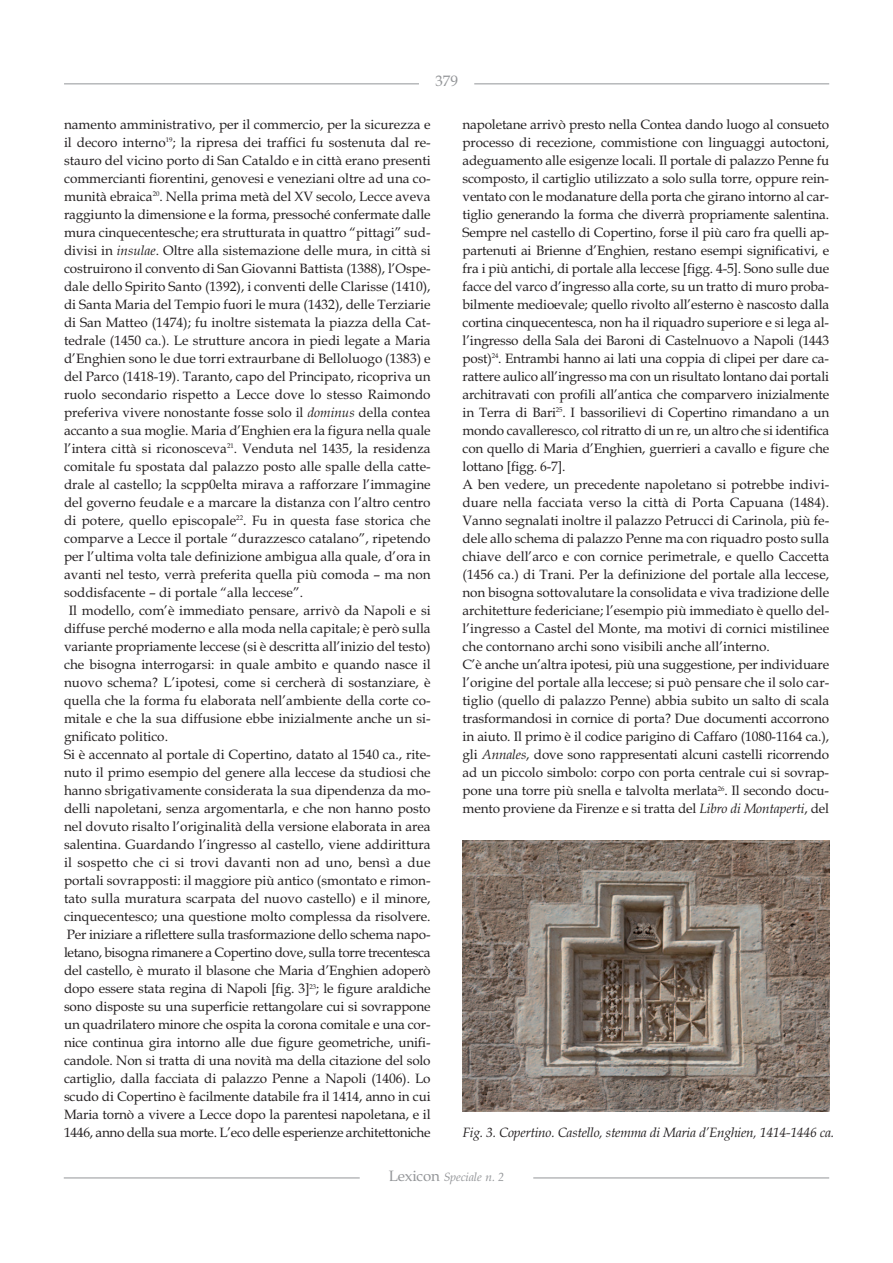
<style>
.page{position:relative;width:893px;height:1263px;background:#fff}
.page>*{position:absolute;margin:0;border:0;box-sizing:border-box;transform-origin:0 0}
.t1{font:15px "Book Antiqua";color:#939598}
.t2{font:13.5px/18px "Book Antiqua";letter-spacing:-.005em;color:#231f20}
.t3{font:13.5px "Book Antiqua";letter-spacing:-.025em;color:#231f20}
.t4{font:italic 13.5px "Book Antiqua";letter-spacing:-.015em;color:#231f20}
.t5{font:italic 12px "Book Antiqua";letter-spacing:-.01em;color:#939598}
.s1{font-style:italic}
.s2{font-style:normal;font-size:15px}
</style>
<div class="page">
<hr style="left:64px;top:83px;width:355px;height:1px;background:#939598">
<hr style="left:474px;top:83px;width:355px;height:1px;background:#939598">
<hr style="left:64px;top:1177px;width:296px;height:1px;background:#939598">
<hr style="left:533px;top:1177px;width:296px;height:1px;background:#939598">
<img style="left:462px;top:840px;width:367px;height:272px">
<p class="t1" style="left:435px;top:72px;width:24px">379</p>
<p class="t2" style="left:64px;top:115px;width:368px">namento amministrativo, per il commercio, per la sicurezza e</p>
<p class="t2" style="left:64px;top:133px;width:368px">il decoro interno<sup>19</sup>; la ripresa dei traffici fu sostenuta dal re-</p>
<p class="t2" style="left:64px;top:151px;width:368px">stauro del vicino porto di San Cataldo e in città erano presenti</p>
<p class="t2" style="left:64px;top:169px;width:368px">commercianti fiorentini, genovesi e veneziani oltre ad una co-</p>
<p class="t2" style="left:64px;top:187px;width:368px">munità ebraica<sup>20</sup>. Nella prima metà del XV secolo, Lecce aveva</p>
<p class="t2" style="left:64px;top:205px;width:368px">raggiunto la dimensione e la forma, pressoché confermate dalle</p>
<p class="t2" style="left:64px;top:223px;width:368px">mura cinquecentesche; era strutturata in quattro “pittagi” sud-</p>
<p class="t2" style="left:64px;top:241px;width:368px">divisi in <span class="s1">insulae</span>. Oltre alla sistemazione delle mura, in città si</p>
<p class="t2" style="left:64px;top:259px;width:368px">costruirono il convento di San Giovanni Battista (1388), l’Ospe-</p>
<p class="t2" style="left:64px;top:277px;width:368px">dale dello Spirito Santo (1392), i conventi delle Clarisse (1410),</p>
<p class="t2" style="left:64px;top:295px;width:368px">di Santa Maria del Tempio fuori le mura (1432), delle Terziarie</p>
<p class="t2" style="left:64px;top:313px;width:368px">di San Matteo (1474); fu inoltre sistemata la piazza della Cat-</p>
<p class="t2" style="left:64px;top:331px;width:368px">tedrale (1450 ca.). Le strutture ancora in piedi legate a Maria</p>
<p class="t2" style="left:64px;top:349px;width:368px">d’Enghien sono le due torri extraurbane di Belloluogo (1383) e</p>
<p class="t2" style="left:64px;top:367px;width:368px">del Parco (1418-19). Taranto, capo del Principato, ricopriva un</p>
<p class="t2" style="left:64px;top:385px;width:368px">ruolo secondario rispetto a Lecce dove lo stesso Raimondo</p>
<p class="t2" style="left:64px;top:403px;width:368px">preferiva vivere nonostante fosse solo il <span class="s1">dominus</span> della contea</p>
<p class="t2" style="left:64px;top:421px;width:368px">accanto a sua moglie. Maria d’Enghien era la figura nella quale</p>
<p class="t2" style="left:64px;top:439px;width:368px">l’intera città si riconosceva<sup>21</sup>. Venduta nel 1435, la residenza</p>
<p class="t2" style="left:64px;top:457px;width:368px">comitale fu spostata dal palazzo posto alle spalle della catte-</p>
<p class="t2" style="left:64px;top:475px;width:368px">drale al castello; la scpp0elta mirava a rafforzare l’immagine</p>
<p class="t2" style="left:64px;top:493px;width:368px">del governo feudale e a marcare la distanza con l’altro centro</p>
<p class="t2" style="left:64px;top:511px;width:368px">di potere, quello episcopale<sup>22</sup>. Fu in questa fase storica che</p>
<p class="t2" style="left:64px;top:529px;width:368px">comparve a Lecce il portale “durazzesco catalano”, ripetendo</p>
<p class="t2" style="left:64px;top:547px;width:368px">per l’ultima volta tale definizione ambigua alla quale, d’ora in</p>
<p class="t2" style="left:64px;top:565px;width:368px">avanti nel testo, verrà preferita quella più comoda – ma non</p>
<p class="t2" style="left:64px;top:583px;width:241px">soddisfacente – di portale “alla leccese”.</p>
<p class="t2" style="left:69px;top:601px;width:363px">Il modello, com’è immediato pensare, arrivò da Napoli e si</p>
<p class="t2" style="left:64px;top:619px;width:368px">diffuse perché moderno e alla moda nella capitale; è però sulla</p>
<p class="t2" style="left:64px;top:637px;width:368px">variante propriamente leccese (si è descritta all’inizio del testo)</p>
<p class="t2" style="left:64px;top:655px;width:368px">che bisogna interrogarsi: in quale ambito e quando nasce il</p>
<p class="t2" style="left:64px;top:673px;width:368px">nuovo schema? L’ipotesi, come si cercherà di sostanziare, è</p>
<p class="t2" style="left:64px;top:691px;width:368px">quella che la forma fu elaborata nell’ambiente della corte co-</p>
<p class="t2" style="left:64px;top:709px;width:368px">mitale e che la sua diffusione ebbe inizialmente anche un si-</p>
<p class="t2" style="left:64px;top:727px;width:106px">gnificato politico.</p>
<p class="t2" style="left:64px;top:745px;width:368px">Si è accennato al portale di Copertino, datato al 1540 ca., rite-</p>
<p class="t2" style="left:64px;top:763px;width:368px">nuto il primo esempio del genere alla leccese da studiosi che</p>
<p class="t2" style="left:64px;top:781px;width:368px">hanno sbrigativamente considerata la sua dipendenza da mo-</p>
<p class="t2" style="left:64px;top:799px;width:368px">delli napoletani, senza argomentarla, e che non hanno posto</p>
<p class="t2" style="left:64px;top:817px;width:368px">nel dovuto risalto l’originalità della versione elaborata in area</p>
<p class="t2" style="left:64px;top:835px;width:368px">salentina. Guardando l’ingresso al castello, viene addirittura</p>
<p class="t2" style="left:64px;top:853px;width:368px">il sospetto che ci si trovi davanti non ad uno, bensì a due</p>
<p class="t2" style="left:64px;top:871px;width:368px">portali sovrapposti: il maggiore più antico (smontato e rimon-</p>
<p class="t2" style="left:64px;top:889px;width:368px">tato sulla muratura scarpata del nuovo castello) e il minore,</p>
<p class="t2" style="left:64px;top:907px;width:368px">cinquecentesco; una questione molto complessa da risolvere.</p>
<p class="t2" style="left:67px;top:925px;width:365px">Per iniziare a riflettere sulla trasformazione dello schema napo-</p>
<p class="t3" style="left:64px;top:944px;width:368px">letano, bisogna rimanere a Copertino dove, sulla torre trecentesca</p>
<p class="t2" style="left:64px;top:961px;width:368px">del castello, è murato il blasone che Maria d’Enghien adoperò</p>
<p class="t2" style="left:64px;top:979px;width:368px">dopo essere stata regina di Napoli [fig. 3]<sup>23</sup>; le figure araldiche</p>
<p class="t2" style="left:64px;top:997px;width:368px">sono disposte su una superficie rettangolare cui si sovrappone</p>
<p class="t2" style="left:64px;top:1015px;width:368px">un quadrilatero minore che ospita la corona comitale e una cor-</p>
<p class="t2" style="left:64px;top:1033px;width:368px">nice continua gira intorno alle due figure geometriche, unifi-</p>
<p class="t2" style="left:64px;top:1051px;width:368px">candole. Non si tratta di una novità ma della citazione del solo</p>
<p class="t2" style="left:64px;top:1069px;width:368px">cartiglio, dalla facciata di palazzo Penne a Napoli (1406). Lo</p>
<p class="t2" style="left:64px;top:1087px;width:368px">scudo di Copertino è facilmente databile fra il 1414, anno in cui</p>
<p class="t2" style="left:64px;top:1105px;width:368px">Maria tornò a vivere a Lecce dopo la parentesi napoletana, e il</p>
<p class="t3" style="left:64px;top:1124px;width:368px">1446, anno della sua morte. L’eco delle esperienze architettoniche</p>
<p class="t2" style="left:463px;top:115px;width:368px">napoletane arrivò presto nella Contea dando luogo al consueto processo di recezione, commistione con linguaggi autoctoni, adeguamento alle esigenze locali. Il portale di palazzo Penne fu scomposto, il cartiglio utilizzato a solo sulla torre, oppure rein&shy;ventato con le modanature della porta che girano intorno al car&shy;tiglio generando la forma che diverrà propriamente salentina.<br>Sempre nel castello di Copertino, forse il più caro fra quelli ap&shy;partenuti ai Brienne d’Enghien, restano esempi significativi, e fra i più antichi, di portale alla leccese [figg. 4-5]. Sono sulle due facce del varco d’ingresso alla corte, su un tratto di muro proba&shy;bilmente medioevale; quello rivolto all’esterno è nascosto dalla cortina cinquecentesca, non ha il riquadro superiore e si lega al&shy;l’ingresso della Sala dei Baroni di Castelnuovo a Napoli (1443 post)<sup>24</sup>. Entrambi hanno ai lati una coppia di clipei per dare ca&shy;rattere aulico all’ingresso ma con un risultato lontano dai portali architravati con profili all’antica che comparvero inizialmente in Terra di Bari<sup>25</sup>. I bassorilievi di Copertino rimandano a un mondo cavalleresco, col ritratto di un re, un altro che si identifica con quello di Maria d’Enghien, guerrieri a cavallo e figure che lottano [figg. 6-7].<br>A ben vedere, un precedente napoletano si potrebbe indivi&shy;duare nella facciata verso la città di Porta Capuana (1484).<br>Vanno segnalati inoltre il palazzo Petrucci di Carinola, più fe&shy;dele allo schema di palazzo Penne ma con riquadro posto sulla chiave dell’arco e con cornice perimetrale, e quello Caccetta (1456 ca.) di Trani. Per la definizione del portale alla leccese, non bisogna sottovalutare la consolidata e viva tradizione delle architetture federiciane; l’esempio più immediato è quello del&shy;l’ingresso a Castel del Monte, ma motivi di cornici mistilinee che contornano archi sono visibili anche all’interno.<br>C’è anche un’altra ipotesi, più una suggestione, per individuare l’origine del portale alla leccese; si può pensare che il solo car&shy;tiglio (quello di palazzo Penne) abbia subito un salto di scala trasformandosi in cornice di porta? Due documenti accorrono in aiuto. Il primo è il codice parigino di Caffaro (1080-1164 ca.), gli <span class="s1">Annales</span>, dove sono rappresentati alcuni castelli ricorrendo ad un piccolo simbolo: corpo con porta centrale cui si sovrap&shy;pone una torre più snella e talvolta merlata<sup>26</sup>. Il secondo docu&shy;mento proviene da Firenze e si tratta del <span class="s1">Libro di Montaperti</span>, del</p>
<p class="t4" style="left:463px;top:1124px;width:373px">Fig. 3. Copertino. Castello, stemma di Maria d’Enghien, 1414-1446 ca.</p>
<p class="t5" style="left:389px;top:1170px;width:117px"><span class="s2">Lexicon</span> Speciale n. 2</p>
</div>
